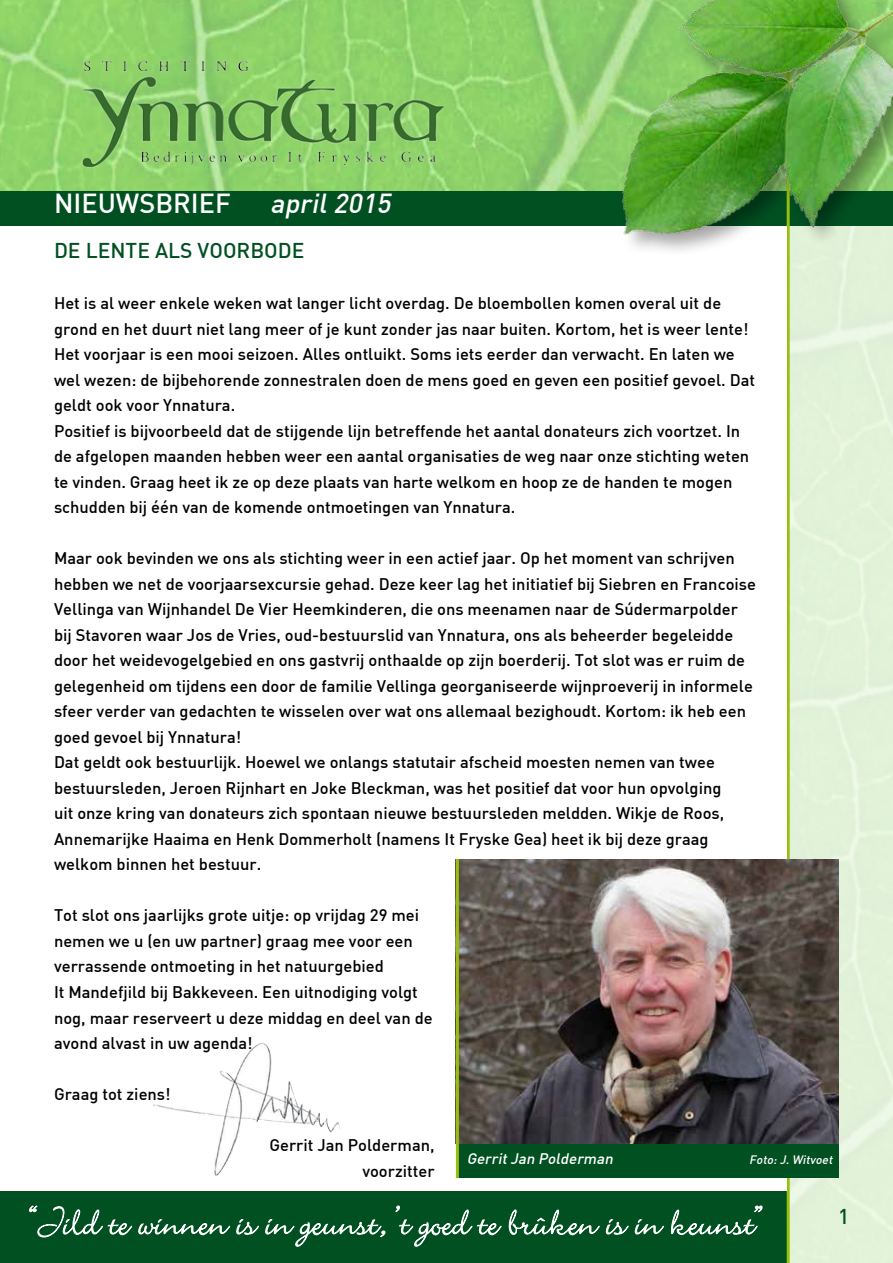
<style>
.page{position:relative;width:893px;height:1263px;background:#fff}
.page>*{position:absolute;margin:0;border:0;box-sizing:border-box;transform-origin:0 0}
.t1{font:500 27px "DIN";color:#fff}
.t2{font:italic 500 27px "DIN";color:#fff}
.t3{font:500 21px "DIN";color:#005022}
.t4{font:500 16.5px/25.5px "DIN";color:#000}
.t5{font:italic 500 15px "DIN";color:#fff}
.t6{font:italic 500 12px "DIN";color:#fff}
</style>
<div class="page">
<img style="left:0;top:0;width:577px;height:191px">
<div style="left:0;top:225px;width:893px;height:1038px;background:#e1f2d9"></div>
<img style="left:75px;top:56px;width:384px;height:121px">
<div style="left:0;top:191px;width:893px;height:34px;background:#005022"></div>
<div style="left:0;top:1191px;width:787px;height:72px;background:#005022"></div>
<hr style="left:787px;top:0;width:3px;height:1263px;background:#97bf0d">
<svg style="left:29px;top:1206px;width:733px;height:41px"></svg>
<div style="left:0;top:226px;width:787px;height:965px;background:#fff"></div>
<img style="left:577px;top:0;width:316px;height:277px">
<img style="left:153px;top:1042px;width:187px;height:133px">
<div style="left:456px;top:859px;width:383px;height:319px;background:#005022"></div>
<img style="left:459px;top:859px;width:380px;height:285px">
<hr style="left:456px;top:859px;width:3px;height:319px;background:#97bf0d">
<h1 class="t1" style="left:54px;top:186px;width:178px">NIEUWSBRIEF</h1>
<h1 class="t2" style="left:270px;top:186px;width:128px">april2015</h1>
<p class="t3" style="left:54px;top:237px;width:237px">De lente als voorbode</p>
<p class="t4" style="left:54px;top:290px;width:703px">Het is al weer enkele weken wat langer licht overdag. De bloembollen komen overal uit de grond en het duurt niet lang meer of je kunt zonder jas naar buiten. Kortom, het is weer lente!<br>Het voorjaar is een mooi seizoen. Alles ontluikt. Soms iets eerder dan verwacht. En laten we wel wezen: de bijbehorende zonnestralen doen de mens goed en geven een positief gevoel. Dat geldt ook voor Ynnatura.<br>Positief is bijvoorbeeld dat de stijgende lijn betreffende het aantal donateurs zich voortzet. In de afgelopen maanden hebben weer een aantal organisaties de weg naar onze stichting weten te vinden. Graag heet ik ze op deze plaats van harte welkom en hoop ze de handen te mogen schudden bij één van de komende ontmoetingen van Ynnatura.</p>
<p class="t4" style="left:54px;top:545px;width:703px">Maar ook bevinden we ons als stichting weer in een actief jaar. Op het moment van schrijven hebben we net de voorjaarsexcursie gehad. Deze keer lag het initiatief bij Siebren en Francoise Vellinga van Wijnhandel De Vier Heemkinderen, die ons meenamen naar de Súdermarpolder bij Stavoren waar Jos de Vries, oud-bestuurslid van Ynnatura, ons als beheerder begeleidde door het weidevogelgebied en ons gastvrij onthaalde op zijn boerderij. Tot slot was er ruim de gelegenheid om tijdens een door de familie Vellinga georganiseerde wijnproeverij in informele sfeer verder van gedachten te wisselen over wat ons allemaal bezighoudt. Kortom: ik heb een goed gevoel bij Ynnatura!<br>Dat geldt ook bestuurlijk. Hoewel we onlangs statutair afscheid moesten nemen van twee bestuursleden, Jeroen Rijnhart en Joke Bleckman, was het positief dat voor hun opvolging<br>uit onze kring van donateurs zich spontaan nieuwe bestuursleden meldden. Wikje de Roos, Annemarijke Haaima en Henk Dommerholt (namens It Fryske Gea) heet ik bij deze graag welkom binnen het bestuur.</p>
<p class="t4" style="left:54px;top:902px;width:380px">Tot slot ons jaarlijks grote uitje: op vrijdag 29 mei nemen we u (en uw partner) graag mee voor een verrassende ontmoeting in het natuurgebied<br>It Mandefjild bij Bakkeveen. Een uitnodiging volgt nog, maar reserveert u deze middag en deel van de avond alvast in uw agenda!</p>
<p class="t4" style="left:54px;top:1081px;width:118px">Graag tot ziens!</p>
<p class="t4" style="left:269px;top:1132px;width:167px;text-align:right">Gerrit Jan Polderman, voorzitter</p>
<p class="t5" style="left:467px;top:1148px;width:151px">GerritJan Polderman</p>
<p class="t6" style="left:749px;top:1151px;width:87px">Foto:J.Witvoet</p>
<p class="t3" style="left:838px;top:1203px;width:13px">1</p>
</div>
